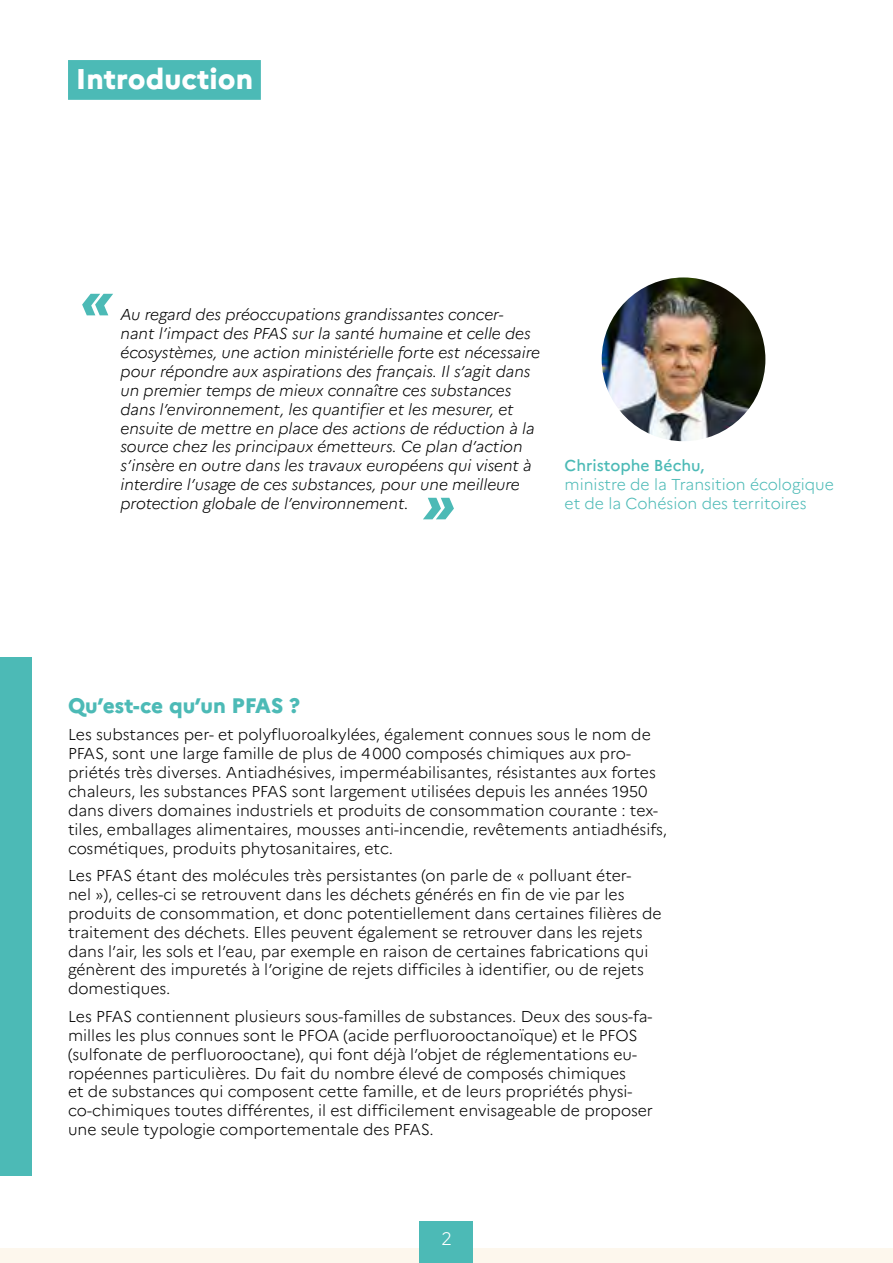
<style>
.page{position:relative;width:893px;height:1263px;background:#fff}
.page>*{position:absolute;margin:0;border:0;box-sizing:border-box;transform-origin:0 0}
.t1{font:italic 800 54px "Marianne";color:#4cbab6}
.t2{font:800 28.5px "Marianne";color:#fff}
.t3{font:800 21px "Marianne";color:#4cbab6}
.t4{font:300 18px "Marianne";color:#fff}
.t5{font:300 15.75px/18.9px "Marianne";color:#000}
.t6{font:italic 300 15.75px/18.9px "Marianne";color:#000}
.t7{font:300 15.75px/18.9px "Marianne";color:#4cbab6}
.t8{font:500 15.75px "Marianne";color:#4cbab6}
</style>
<div class="page">
<div style="left:0;top:1248px;width:893px;height:15px;background:#fdf7ed"></div>
<div style="left:420px;top:1221px;width:53px;height:42px;background:#4cbab6"></div>
<div style="left:68px;top:60px;width:193px;height:40px;background:#4cbab6"></div>
<img style="left:602px;top:277px;width:163px;height:164px;border-radius:82px">
<div style="left:0;top:657px;width:32px;height:518px;background:#4cbab6"></div>
<h2 class="t2" style="left:76px;top:62px;width:179px">Introduction</h2>
<h1 class="t1" style="left:81px;top:257px;width:33px">«</h1>
<p class="t6" style="left:120px;top:304px;width:421px">Au regard des préoccupations grandissantes concer&shy;nant l’impact des PFAS sur la santé humaine et celle des écosystèmes, une action ministérielle forte est nécessaire pour répondre aux aspirations des français. Il s’agit dans un premier temps de mieux connaître ces substances dans l’environnement, les quantifier et les mesurer, et ensuite de mettre en place des actions de réduction à la source chez les principaux émetteurs. Ce plan d’action s’insère en outre dans les travaux européens qui visent à interdire l’usage de ces substances, pour une meilleure protection globale de l’environnement.</p>
<h1 class="t1" style="left:424px;top:461px;width:33px">»</h1>
<p class="t8" style="left:565px;top:456px;width:141px">Christophe Béchu,</p>
<p class="t7" style="left:565px;top:475px;width:271px">ministre de la Transition écologique et de la Cohésion des territoires</p>
<h3 class="t3" style="left:68px;top:692px;width:234px">Qu’est-ce qu’un PFAS ?</h3>
<p class="t5" style="left:68px;top:725px;width:601px">Les substances per- et polyfluoroalkylées, également connues sous le nom de PFAS, sont une large famille de plus de 4000 composés chimiques aux pro&shy;priétés très diverses. Antiadhésives, imperméabilisantes, résistantes aux fortes chaleurs, les substances PFAS sont largement utilisées depuis les années 1950 dans divers domaines industriels et produits de consommation courante : tex&shy;tiles, emballages alimentaires, mousses anti-incendie, revêtements antiadhésifs, cosmétiques, produits phytosanitaires, etc.</p>
<p class="t5" style="left:68px;top:866px;width:595px">Les PFAS étant des molécules très persistantes (on parle de « polluant éter-<br>nel »), celles-ci se retrouvent dans les déchets générés en fin de vie par les produits de consommation, et donc potentiellement dans certaines filières de traitement des déchets. Elles peuvent également se retrouver dans les rejets dans l’air, les sols et l’eau, par exemple en raison de certaines fabrications qui génèrent des impuretés à l’origine de rejets difficiles à identifier, ou de rejets domestiques.</p>
<p class="t5" style="left:68px;top:1007px;width:586px">Les PFAS contiennent plusieurs sous-familles de substances. Deux des sous-fa&shy;milles les plus connues sont le PFOA (acide perfluorooctanoïque) et le PFOS (sulfonate de perfluorooctane), qui font déjà l’objet de réglementations eu&shy;ropéennes particulières. Du fait du nombre élevé de composés chimiques<br>et de substances qui composent cette famille, et de leurs propriétés physi&shy;co-chimiques toutes différentes, il est difficilement envisageable de proposer une seule typologie comportementale des PFAS.</p>
<p class="t4" style="left:441px;top:1227px;width:12px">2</p>
</div>
